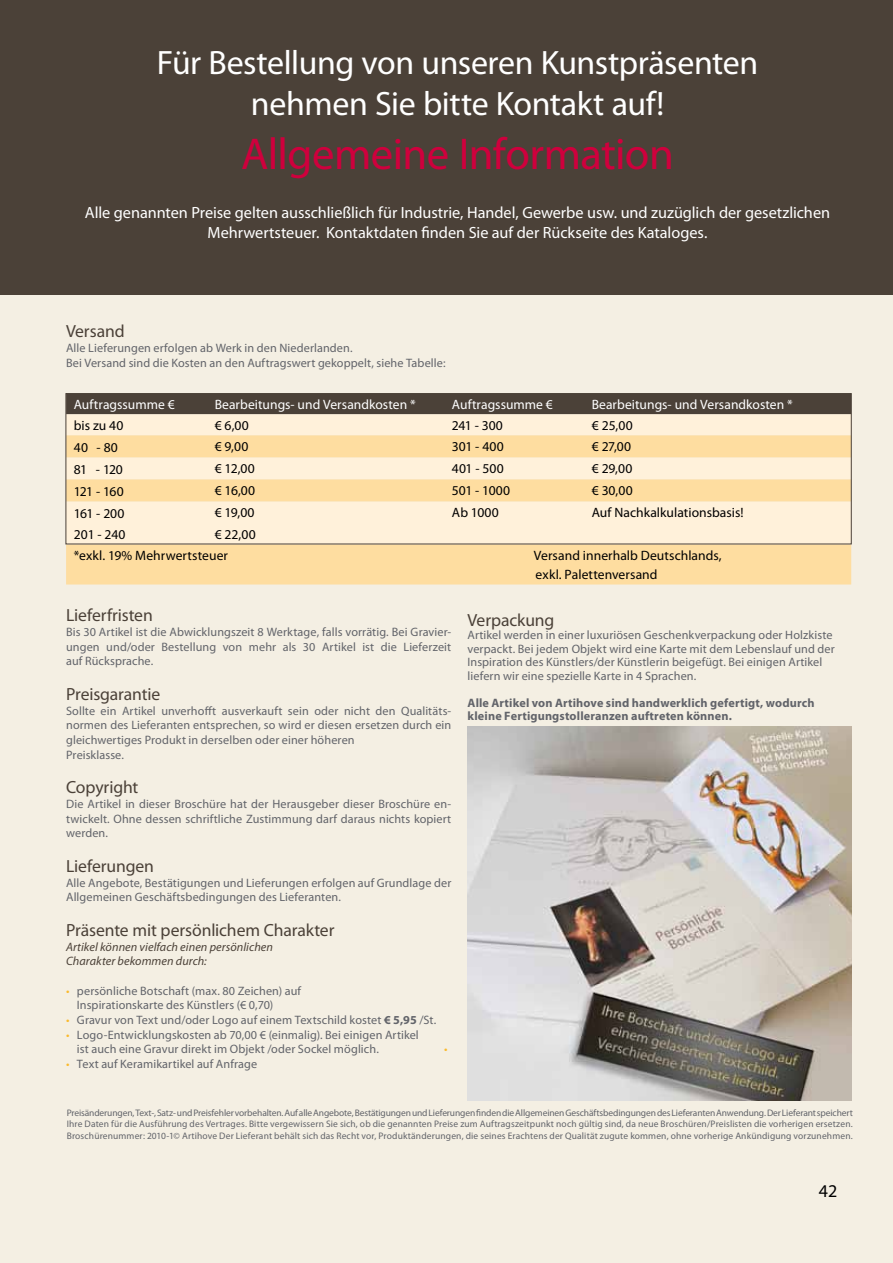
<style>
.page{position:relative;width:893px;height:1263px;background:#f4efe3}
.page>*{position:absolute;margin:0;border:0;box-sizing:border-box;transform-origin:0 0}
.t1{font:44.7px "Myriad Pro";letter-spacing:-.015em;color:#cf003d}
.t2{font:33.9px/40.7px "Myriad Pro";letter-spacing:-.01em;color:#fff;text-align:center}
.t3{font:18px "Myriad Pro";color:#000}
.t4{font:17.7px "Myriad Pro";letter-spacing:-.005em;color:#4b4138}
.t5{font:16.2px/19.5px "Myriad Pro";color:#fff;text-align:center}
.t6{font:13.5px/21px "Myriad Pro";letter-spacing:.005em;color:#000}
.t7{font:13.5px "Myriad Pro";letter-spacing:.005em;color:#fff}
.t8{font:12.15px/14.7px "Myriad Pro";letter-spacing:.01em;color:#62646a}
.t9{font:700 12.15px/13.5px "Myriad Pro";letter-spacing:.01em;color:#62646a}
.t10{font:italic 12.15px/14.7px "Myriad Pro";letter-spacing:.005em;color:#4b4138}
.t11{font:12.15px "Myriad Pro";color:#faba2d}
.t12{font:9.45px/11.4px "Myriad Pro";letter-spacing:.015em;color:#62646a;text-align:justify}
.s1{color:#faba2d}
.s2{font-weight:700}
</style>
<div class="page">
<div style="left:0;top:0;width:893px;height:295px;background:#4b4138"></div>
<div style="left:68px;top:395px;width:782px;height:19px;background:#4b4138"></div>
<div style="left:68px;top:414px;width:782px;height:21px;background:#fff1da"></div>
<svg style="left:66px;top:435px;width:785px;height:149px;fill:#fedda0"></svg>
<img style="left:467px;top:726px;width:385px;height:374px">
<div style="left:66px;top:393px;width:786px;height:151px;border:1px solid #4b4138"></div>
<h2 class="t2" style="left:157px;top:42px;width:603px">Für Bestellung von unseren Kunstpräsenten nehmen Sie bitte Kontakt auf!</h2>
<h1 class="t1" style="left:241px;top:126px;width:434px">Allgemeine Information</h1>
<h3 class="t5" style="left:85px;top:203px;width:747px">Alle genannten Preise gelten ausschließlich für Industrie, Handel, Gewerbe usw. und zuzüglich der gesetzlichen<br>Mehrwertsteuer. Kontaktdaten finden Sie auf der Rückseite des Kataloges.</h3>
<h3 class="t4" style="left:66px;top:321px;width:60px">Versand</h3>
<p class="t8" style="left:66px;top:340px;width:381px">Alle Lieferungen erfolgen ab Werk in den Niederlanden.<br>Bei Versand sind die Kosten an den Auftragswert gekoppelt, siehe Tabelle:</p>
<p class="t7" style="left:74px;top:396px;width:102px">Auftragssumme €</p>
<p class="t7" style="left:215px;top:396px;width:203px">Bearbeitungs- und Versandkosten *</p>
<p class="t7" style="left:452px;top:396px;width:102px">Auftragssumme €</p>
<p class="t7" style="left:592px;top:396px;width:203px">Bearbeitungs- und Versandkosten *</p>
<p class="t6" style="left:74px;top:415px;width:51px">bis zu 40</p>
<p class="t6" style="left:215px;top:415px;width:36px">€ 6,00</p>
<p class="t6" style="left:452px;top:415px;width:52px">241 - 300</p>
<p class="t6" style="left:592px;top:415px;width:42px">€ 25,00</p>
<p class="t6" style="left:74px;top:437px;width:46px">40 - 80</p>
<p class="t6" style="left:215px;top:436px;width:35px">€ 9,00</p>
<p class="t6" style="left:452px;top:436px;width:53px">301 - 400</p>
<p class="t6" style="left:592px;top:436px;width:41px">€ 27,00</p>
<p class="t6" style="left:74px;top:459px;width:51px">81 - 120</p>
<p class="t6" style="left:215px;top:458px;width:42px">€ 12,00</p>
<p class="t6" style="left:452px;top:458px;width:53px">401 - 500</p>
<p class="t6" style="left:592px;top:458px;width:42px">€ 29,00</p>
<p class="t6" style="left:74px;top:481px;width:51px">121 - 160</p>
<p class="t6" style="left:215px;top:480px;width:42px">€ 16,00</p>
<p class="t6" style="left:452px;top:480px;width:60px">501 - 1000</p>
<p class="t6" style="left:592px;top:480px;width:42px">€ 30,00</p>
<p class="t6" style="left:74px;top:503px;width:52px">161 - 200</p>
<p class="t6" style="left:215px;top:502px;width:41px">€ 19,00</p>
<p class="t6" style="left:452px;top:502px;width:48px">Ab 1000</p>
<p class="t6" style="left:592px;top:502px;width:153px">Auf Nachkalkulationsbasis!</p>
<p class="t6" style="left:74px;top:524px;width:53px">201 - 240</p>
<p class="t6" style="left:74px;top:524px;width:183px;text-indent:141px">€ 22,00 *exkl. 19% Mehrwertsteuer</p>
<p class="t6" style="left:534px;top:546px;width:189px;line-height:19px">Versand innerhalb Deutschlands, exkl. Palettenversand</p>
<h3 class="t4" style="left:66px;top:604px;width:88px">Lieferfristen</h3>
<p class="t8" style="left:66px;top:624px;width:387px;text-align:justify">Bis 30 Artikel ist die Abwicklungszeit 8 Werktage, falls vorrätig. Bei Gravier&shy;ungen und/oder Bestellung von mehr als 30 Artikel ist die Lieferzeit auf Rücksprache.</p>
<h3 class="t4" style="left:66px;top:683px;width:96px">Preisgarantie</h3>
<p class="t8" style="left:66px;top:703px;width:387px">Sollte ein Artikel unverhofft ausverkauft sein oder nicht den Qualitäts&shy;normen des Lieferanten entsprechen, so wird er diesen ersetzen durch ein gleichwertiges Produkt in derselben oder einer höheren<br>Preisklasse.</p>
<h3 class="t4" style="left:66px;top:776px;width:74px">Copyright</h3>
<p class="t8" style="left:66px;top:796px;width:387px;text-align:justify">Die Artikel in dieser Broschüre hat der Herausgeber dieser Broschüre en&shy;twickelt. Ohne dessen schriftliche Zustimmung darf daraus nichts kopiert werden.</p>
<h3 class="t4" style="left:66px;top:855px;width:89px">Lieferungen</h3>
<p class="t8" style="left:66px;top:875px;width:387px">Alle Angebote, Bestätigungen und Lieferungen erfolgen auf Grundlage der<br>Allgemeinen Geschäftsbedingungen des Lieferanten.</p>
<h3 class="t4" style="left:66px;top:919px;width:270px">Präsente mit persönlichem Charakter</h3>
<p class="t10" style="left:66px;top:939px;width:208px">Artikel können vielfach einen persönlichen<br>Charakter bekommen durch:</p>
<p class="t8" style="left:77px;top:983px;width:226px;text-indent:-11px"><span class="s1">•</span> persönliche Botschaft (max. 80 Zeichen) auf<br>Inspirationskarte des Künstlers (€ 0,70)</p>
<p class="t8" style="left:66px;top:1012px;width:372px"><span class="s1">•</span> Gravur von Text und/oder Logo auf einem Textschild kostet <span class="s2">€ 5,95</span> /St.</p>
<p class="t8" style="left:77px;top:1027px;width:343px;text-indent:-11px"><span class="s1">•</span> Logo-Entwicklungskosten ab 70,00 € (einmalig). Bei einigen Artikel ist auch eine Gravur direkt im Objekt /oder Sockel möglich.</p>
<p class="t11" style="left:444px;top:1041px;width:5px">•</p>
<p class="t8" style="left:66px;top:1056px;width:193px"><span class="s1">•</span> Text auf Keramikartikel auf Anfrage</p>
<h3 class="t4" style="left:468px;top:609px;width:88px">Verpackung</h3>
<p class="t8" style="left:468px;top:628px;width:369px;line-height:13.5px">Artikel werden in einer luxuriösen Geschenkverpackung oder Holzkiste verpackt. Bei jedem Objekt wird eine Karte mit dem Lebenslauf und der Inspiration des Künstlers/der Künstlerin beigefügt. Bei einigen Artikel liefern wir eine spezielle Karte in 4 Sprachen.</p>
<p class="t9" style="left:468px;top:696px;width:349px">Alle Artikel von Artihove sind handwerklich gefertigt, wodurch kleine Fertigungstolleranzen auftreten können.</p>
<p class="t12" style="left:67px;top:1107px;width:788px">Preisänderungen,Text-,Satz-undPreisfehlervorbehalten.AufalleAngebote,BestätigungenundLieferungenfindendieAllgemeinenGeschäftsbedingungendesLieferantenAnwendung.DerLieferantspeichert Ihre Daten für die Ausführung des Vertrages. Bitte vergewissern Sie sich, ob die genannten Preise zum Auftragszeitpunkt noch gültig sind, da neue Broschüren/Preislisten die vorherigen ersetzen.<br>Broschürenummer: 2010-1© Artihove Der Lieferant behält sich das Recht vor, Produktänderungen, die seines Erachtens der Qualität zugute kommen, ohne vorherige Ankündigung vorzunehmen.</p>
<h3 class="t3" style="left:819px;top:1180px;width:20px">42</h3>
</div>
